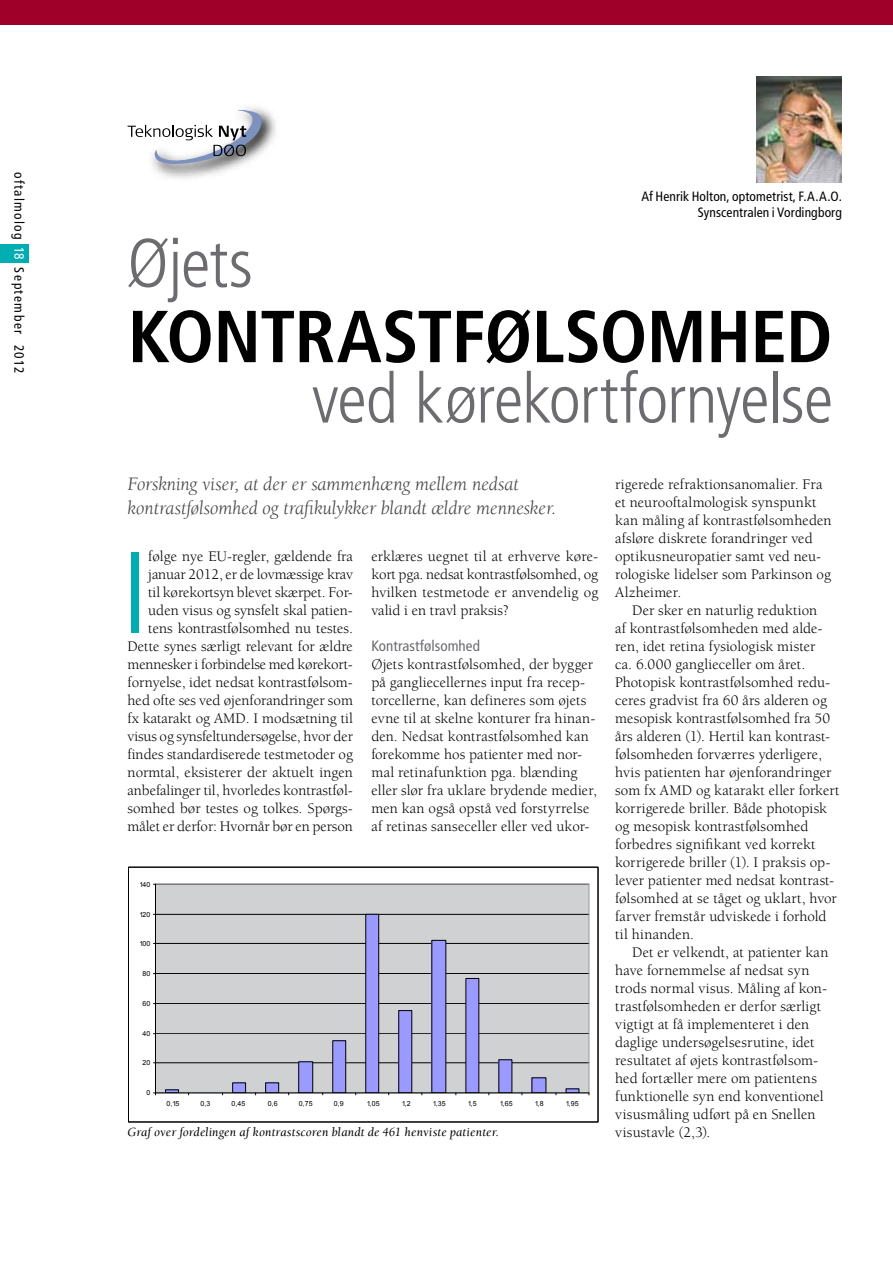
<style>
.page{position:relative;width:893px;height:1263px;background:#fff}
.page>*{position:absolute;margin:0;border:0;box-sizing:border-box;transform-origin:0 0}
.t1{font:300 condensed 115.65px "Frutiger";color:#00adb1}
.t2{font:700 condensed 73.5px "Frutiger";letter-spacing:-.01em;color:#000}
.t3{font:300 condensed 69px "Frutiger";letter-spacing:-.015em;color:#6d6b70}
.t4{font:italic 19.5px/24px "Berkeley";letter-spacing:-.005em;color:#454347}
.t5{font:15px/18px "Berkeley";color:#000}
.t6{font:condensed 15px "Frutiger";letter-spacing:.005em;color:#6d6b70}
.t7{font:condensed 13.5px/16.2px "Frutiger";letter-spacing:.01em;color:#000;text-align:right}
.t8{font:condensed 13.5px "Frutiger";letter-spacing:.1em;color:#000}
.t9{font:italic 12.75px "Berkeley";letter-spacing:.01em;color:#000}
.t10{font:7.05px "Arial";letter-spacing:.015em;color:#000}
.s1{color:#fff}
</style>
<div class="page">
<div style="left:0;top:244px;width:29px;height:19px;background:#00adb1"></div>
<div style="left:0;top:0;width:893px;height:25px;background:#9f002a"></div>
<img style="left:154px;top:107px;width:122px;height:72px">
<svg style="left:128px;top:110px;width:136px;height:58px"></svg>
<img style="left:757px;top:77px;width:85px;height:106px">
<div style="left:155px;top:884px;width:434px;height:209px;background:#cfd1d3"></div>
<hr style="left:155px;top:1062px;width:434px;height:1px;background:#000">
<hr style="left:156px;top:1034px;width:433px;height:1px;background:#000">
<hr style="left:156px;top:1003px;width:433px;height:1px;background:#000">
<hr style="left:156px;top:973px;width:433px;height:1px;background:#000">
<hr style="left:155px;top:943px;width:434px;height:1px;background:#000">
<hr style="left:155px;top:914px;width:434px;height:1px;background:#000">
<div style="left:155px;top:884px;width:434px;height:209px;border:1px solid #98989c"></div>
<div style="left:165px;top:1089px;width:14px;height:4px;border:1px solid #000"></div>
<div style="left:233px;top:1083px;width:13px;height:10px;background:#9b9bff"></div>
<div style="left:232px;top:1082px;width:14px;height:11px;border:1px solid #000"></div>
<div style="left:266px;top:1083px;width:13px;height:10px;background:#9b9bff"></div>
<div style="left:265px;top:1082px;width:14px;height:11px;border:1px solid #000"></div>
<div style="left:299px;top:1062px;width:14px;height:31px;background:#9b9bff"></div>
<div style="left:298px;top:1061px;width:15px;height:32px;border:1px solid #000"></div>
<div style="left:333px;top:1041px;width:13px;height:52px;background:#9b9bff"></div>
<div style="left:332px;top:1040px;width:14px;height:53px;border:1px solid #000"></div>
<div style="left:366px;top:914px;width:13px;height:179px;background:#9b9bff"></div>
<div style="left:365px;top:914px;width:14px;height:179px;border:1px solid #000"></div>
<div style="left:399px;top:1011px;width:13px;height:82px;background:#9b9bff"></div>
<div style="left:432px;top:940px;width:14px;height:153px;background:#9b9bff"></div>
<div style="left:466px;top:978px;width:13px;height:115px;background:#9b9bff"></div>
<div style="left:499px;top:1060px;width:13px;height:33px;background:#9b9bff"></div>
<div style="left:532px;top:1078px;width:14px;height:15px;background:#9b9bff"></div>
<hr style="left:566px;top:1089px;width:13px;height:4px;background:#9b9bff">
<div style="left:565px;top:1088px;width:14px;height:5px;border:1px solid #000"></div>
<hr style="left:155px;top:884px;width:1px;height:209px;background:#000">
<hr style="left:155px;top:1093px;width:434px;height:1px;background:#000">
<div style="left:128px;top:867px;width:470px;height:255px;border:1px solid #000"></div>
<p class="t8" style="left:27px;top:172px;width:203px;rotate:90deg">oftalmolog <span class="s1">18</span> September 2012</p>
<h3 class="t3" style="left:128px;top:224px;width:127px">Øjets</h3>
<p class="t7" style="left:641px;top:188px;width:202px">Af Henrik Holton, optometrist, F.A.A.O.<br>Synscentralen i Vordingborg</p>
<h2 class="t2" style="left:128px;top:293px;width:706px">KONTRASTFØLSOMHED</h2>
<h3 class="t3" style="left:312px;top:360px;width:523px">ved kørekortfornyelse</h3>
<h3 class="t4" style="left:128px;top:472px;width:430px">Forskning viser, at der er sammenhæng mellem nedsat kontrastfølsomhed og trafikulykker blandt ældre mennesker.</h3>
<p class="t5" style="left:371px;top:548px;width:228px;text-align:justify">erklæres uegnet til at erhverve køre&shy;kort pga. nedsat kontrastfølsomhed, og hvilken testmetode er anvendelig og valid i en travl praksis?</p>
<p class="t6" style="left:371px;top:637px;width:110px">Kontrastfølsomhed</p>
<p class="t5" style="left:371px;top:656px;width:227px">Øjets kontrastfølsomhed, der bygger på gangliecellernes input fra recep&shy;torcellerne, kan defineres som øjets evne til at skelne konturer fra hinan&shy;den. Nedsat kontrastfølsomhed kan forekomme hos patienter med nor&shy;mal retinafunktion pga. blænding eller slør fra uklare brydende medier, men kan også opstå ved forstyrrelse af retinas sanseceller eller ved ukor-</p>
<p class="t5" style="left:128px;top:548px;width:227px;text-align:right">følge nye EU-regler, gældende fra januar 2012, er de lovmæssige krav<br>til kørekortsyn blevet skærpet. For&shy;uden visus og synsfelt skal patien&shy;tens kontrastfølsomhed nu testes.<br>Dette synes særligt relevant for ældre mennesker i forbindelse med kørekort&shy;fornyelse, idet nedsat kontrastfølsom&shy;hed ofte ses ved øjenforandringer som fx katarakt og AMD. I modsætning til visus og synsfeltundersøgelse, hvor der findes standardiserede testmetoder og normtal, eksisterer der aktuelt ingen anbefalinger til, hvorledes kontrastføl&shy;somhed bør testes og tolkes. Spørgs&shy;målet er derfor: Hvornår bør en person</p>
<h1 class="t1" style="left:123px;top:527px;width:27px">I</h1>
<p class="t10" style="left:140px;top:879px;width:12px">140</p>
<p class="t10" style="left:140px;top:909px;width:12px">120</p>
<p class="t10" style="left:140px;top:939px;width:12px">100</p>
<p class="t10" style="left:143px;top:969px;width:9px">80</p>
<p class="t10" style="left:143px;top:999px;width:9px">60</p>
<p class="t10" style="left:143px;top:1029px;width:9px">40</p>
<p class="t10" style="left:143px;top:1058px;width:9px">20</p>
<p class="t10" style="left:147px;top:1088px;width:5px">0</p>
<p class="t10" style="left:167px;top:1099px;width:14px">0,15</p>
<p class="t10" style="left:201px;top:1099px;width:11px">0,3</p>
<p class="t10" style="left:232px;top:1099px;width:15px">0,45</p>
<p class="t10" style="left:268px;top:1099px;width:11px">0,6</p>
<p class="t10" style="left:299px;top:1099px;width:15px">0,75</p>
<p class="t10" style="left:334px;top:1099px;width:11px">0,9</p>
<p class="t10" style="left:367px;top:1099px;width:14px">1,05</p>
<p class="t10" style="left:402px;top:1099px;width:10px">1,2</p>
<p class="t10" style="left:433px;top:1099px;width:14px">1,35</p>
<p class="t10" style="left:468px;top:1099px;width:10px">1,5</p>
<p class="t10" style="left:500px;top:1099px;width:14px">1,65</p>
<p class="t10" style="left:535px;top:1099px;width:10px">1,8</p>
<p class="t10" style="left:566px;top:1099px;width:14px">1,95</p>
<p class="t9" style="left:128px;top:1126px;width:373px">Graf over fordelingen af kontrastscoren blandt de 461 henviste patienter.</p>
<p class="t5" style="left:615px;top:476px;width:218px">rigerede refraktionsanomalier. Fra et neurooftalmologisk synspunkt kan måling af kontrastfølsomheden afsløre diskrete forandringer ved optikusneuropatier samt ved neu&shy;rologiske lidelser som Parkinson og<br>Alzheimer.</p>
<p class="t5" style="left:615px;top:602px;width:226px;text-indent:17px">Der sker en naturlig reduktion<br>af kontrastfølsomheden med alde&shy;ren, idet retina fysiologisk mister<br>ca. 6.000 ganglieceller om året.<br>Photopisk kontrastfølsomhed redu&shy;ceres gradvist fra 60 års alderen og mesopisk kontrastfølsomhed fra 50 års alderen (1). Hertil kan kontrast&shy;følsomheden forværres yderligere, hvis patienten har øjenforandringer som fx AMD og katarakt eller forkert korrigerede briller. Både photopisk og mesopisk kontrastfølsomhed forbedres signifikant ved korrekt korrigerede briller (1). I praksis op&shy;lever patienter med nedsat kontrast&shy;følsomhed at se tåget og uklart, hvor farver fremstår udviskede i forhold til hinanden.</p>
<p class="t5" style="left:615px;top:944px;width:215px;text-indent:17px">Det er velkendt, at patienter kan have fornemmelse af nedsat syn trods normal visus. Måling af kon&shy;trastfølsomheden er derfor særligt vigtigt at få implementeret i den daglige undersøgelsesrutine, idet resultatet af øjets kontrastfølsom&shy;hed fortæller mere om patientens funktionelle syn end konventionel visusmåling udført på en Snellen visustavle (2,3).</p>
</div>
